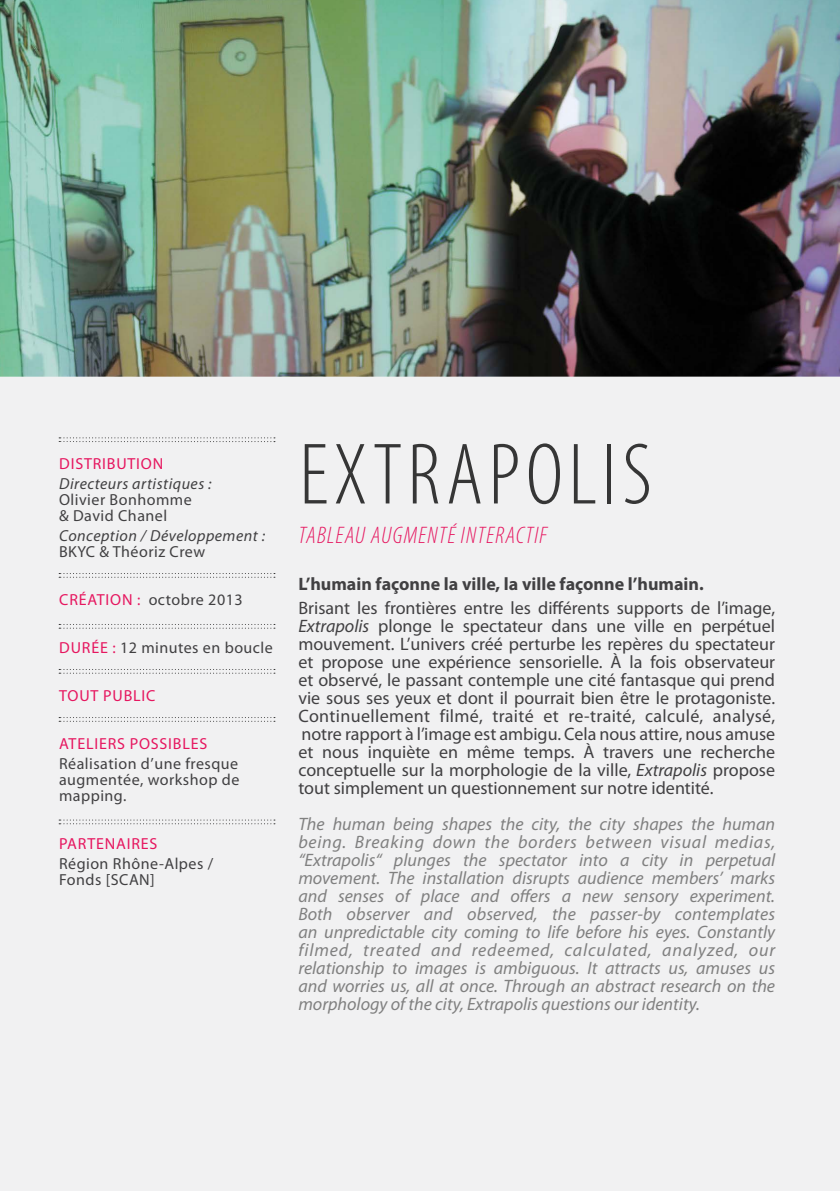
<style>
.page{position:relative;width:840px;height:1191px;background:#fff}
.page>*{position:absolute;margin:0;border:0;box-sizing:border-box;transform-origin:0 0}
.t1{font:300 condensed 88px "Myriad Pro";letter-spacing:.06em;color:#363636}
.t2{font:italic 300 condensed 24px "Myriad Pro";letter-spacing:.05em;color:#e6165f}
.t3{font:18px/18px "Myriad Pro";color:#414042;text-align:justify}
.t4{font:italic 18px/18px "Myriad Pro";color:#808080;text-align:justify}
.t5{font:700 18px "Myriad Pro";color:#414042}
.t6{font:16px/16px "Myriad Pro";letter-spacing:.03em;color:#414042}
.t7{font:16px "Myriad Pro";letter-spacing:.05em;color:#e6165f}
.t8{font:italic 16px "Myriad Pro";letter-spacing:.03em;color:#414042}
.s1{color:#e6165f}
.s2{font-style:italic}
</style>
<div class="page">
<div style="left:0;top:0;width:839px;height:1191px;background:#f1f1f2"></div>
<img style="left:0;top:0;width:839px;height:377px">
<svg style="left:59px;top:573px;width:216px;height:5px"></svg>
<svg style="left:59px;top:624px;width:216px;height:4px"></svg>
<svg style="left:59px;top:437px;width:216px;height:6px"></svg>
<svg style="left:59px;top:669px;width:216px;height:4px"></svg>
<svg style="left:59px;top:717px;width:216px;height:5px"></svg>
<svg style="left:59px;top:819px;width:216px;height:5px"></svg>
<p class="t7" style="left:59px;top:455px;width:105px">DISTRIBUTION</p>
<p class="t8" style="left:59px;top:475px;width:154px">Directeurs artistiques :</p>
<p class="t6" style="left:59px;top:492px;width:134px">Olivier Bonhomme &amp; David Chanel</p>
<p class="t8" style="left:59px;top:527px;width:207px">Conception / Développement :</p>
<p class="t6" style="left:59px;top:544px;width:147px">BKYC &amp; Théoriz Crew</p>
<p class="t6" style="left:59px;top:592px;width:185px"><span class="s1">CRÉATION :</span> octobre 2013</p>
<p class="t6" style="left:59px;top:640px;width:215px"><span class="s1">DURÉE :</span> 12 minutes en boucle</p>
<p class="t7" style="left:59px;top:687px;width:98px">TOUT PUBLIC</p>
<p class="t7" style="left:59px;top:735px;width:149px">ATELIERS POSSIBLES</p>
<p class="t6" style="left:59px;top:756px;width:182px;text-align:justify">Réalisation d’une fresque augmentée, workshop de mapping.</p>
<p class="t7" style="left:59px;top:835px;width:100px">PARTENAIRES</p>
<p class="t6" style="left:59px;top:856px;width:155px">Région Rhône-Alpes /<br>Fonds [SCAN]</p>
<h1 class="t1" style="left:299px;top:427px;width:354px">EXTRAPOLIS</h1>
<h2 class="t2" style="left:298px;top:522px;width:250px">TABLEAU AUGMENTÉ INTERACTIF</h2>
<p class="t5" style="left:298px;top:574px;width:406px">L’humain façonne la ville, la ville façonne l’humain.</p>
<p class="t3" style="left:298px;top:599px;width:478px">Brisant les frontières entre les différents supports de l’image, <span class="s2">Extrapolis</span> plonge le spectateur dans une ville en perpétuel mouvement. L’univers créé perturbe les repères du spectateur et propose une expérience sensorielle. À la fois observateur et observé, le passant contemple une cité fantasque qui prend vie sous ses yeux et dont il pourrait bien être le protagoniste.<br>Continuellement filmé, traité et re-traité, calculé, analysé, notre rapport à l’image est ambigu. Cela nous attire, nous amuse et nous inquiète en même temps. À travers une recherche conceptuelle sur la morphologie de la ville, <span class="s2">Extrapolis</span> propose tout simplement un questionnement sur notre identité.</p>
<p class="t4" style="left:298px;top:815px;width:478px">The human being shapes the city, the city shapes the human being. Breaking down the borders between visual medias, “Extrapolis“ plunges the spectator into a city in perpetual movement. The installation disrupts audience members’ marks and senses of place and offers a new sensory experiment.<br>Both observer and observed, the passer-by contemplates an unpredictable city coming to life before his eyes. Constantly filmed, treated and redeemed, calculated, analyzed, our relationship to images is ambiguous. It attracts us, amuses us and worries us, all at once. Through an abstract research on the morphology of the city, Extrapolis questions our identity.</p>
</div>
